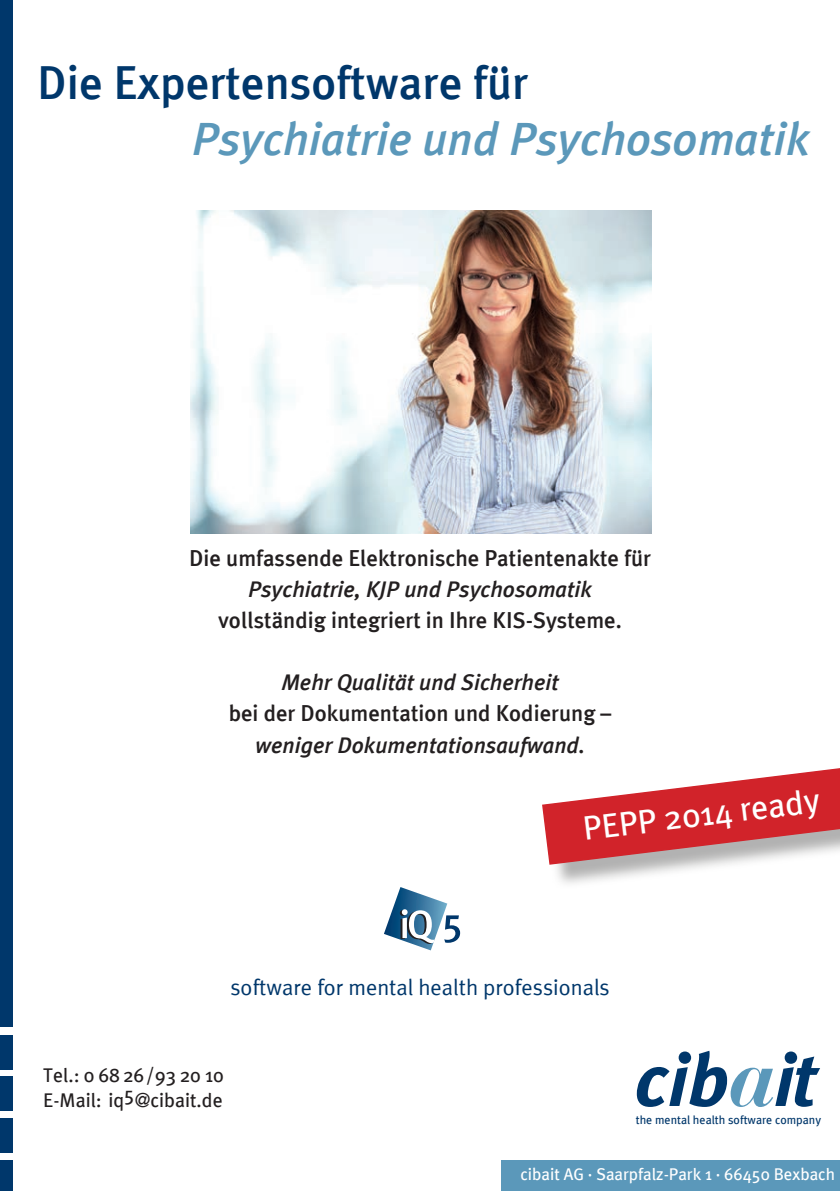
<style>
.page{position:relative;width:840px;height:1191px;background:#fff}
.page>*{position:absolute;margin:0;border:0;box-sizing:border-box;transform-origin:0 0}
.t1{font:italic 500 46.6px "Meta Plus";color:#5b98ba}
.t2{font:500 46.6px "Meta Plus";color:#00376b}
.t3{font:34px "Meta Plus";color:#fff}
.t4{font:500 22.6px "Meta Plus";color:#231f20}
.t5{font:italic 500 22.6px "Meta Plus";color:#231f20}
.t6{font:22.4px "Meta Plus Normal";color:#00376b}
.t7{font:19.8px/25.4px "Meta Plus";color:#231f20}
.t8{font:17px "Meta Plus";color:#fff}
.t9{font:12px "Meta Plus";color:#00376b}
</style>
<div class="page">
<div style="left:0;top:0;width:12px;height:1027px;background:#00376b"></div>
<div style="left:0;top:1075px;width:12px;height:35px;background:#00376b"></div>
<div style="left:0;top:1034px;width:12px;height:35px;background:#00376b"></div>
<div style="left:0;top:1118px;width:12px;height:35px;background:#00376b"></div>
<div style="left:0;top:1160px;width:12px;height:31px;background:#00376b"></div>
<div style="left:501px;top:1160px;width:338px;height:31px;background:#5b98ba"></div>
<svg style="left:636px;top:1050px;width:183px;height:57px"></svg>
<svg style="left:384px;top:887px;width:76px;height:63px"></svg>
<svg style="left:542px;top:768px;width:297px;height:97px"></svg>
<img style="left:190px;top:210px;width:461px;height:323px">
<h1 class="t2" style="left:37px;top:56px;width:492px">Die Expertensoftware für</h1>
<h1 class="t1" style="left:192px;top:112px;width:619px">Psychiatrie und Psychosomatik</h1>
<p class="t4" style="left:189px;top:545px;width:463px">Die umfassende Elektronische Patientenakte für</p>
<p class="t5" style="left:248px;top:576px;width:345px">Psychiatrie, KJP und Psychosomatik</p>
<p class="t4" style="left:218px;top:607px;width:405px">vollständig integriert in Ihre KIS-Systeme.</p>
<p class="t5" style="left:281px;top:669px;width:279px">Mehr Qualität und Sicherheit</p>
<p class="t4" style="left:229px;top:700px;width:384px">bei der Dokumentation und Kodierung –</p>
<p class="t5" style="left:255px;top:731px;width:331px">weniger Dokumentationsaufwand.</p>
<h2 class="t3" style="left:580px;top:809px;width:240px;rotate:-7deg">PEPP 2014 ready</h2>
<p class="t6" style="left:230px;top:974px;width:380px">software for mental health professionals</p>
<p class="t7" style="left:43px;top:1061px;width:182px">Tel.: 0 68 26 / 93 20 10<br>E-Mail: iq5@cibait.de</p>
<p class="t9" style="left:635px;top:1112px;width:187px">the mental health software company</p>
<p class="t8" style="left:520px;top:1164px;width:316px">cibait AG · Saarpfalz-Park 1 · 66450 Bexbach</p>
</div>
